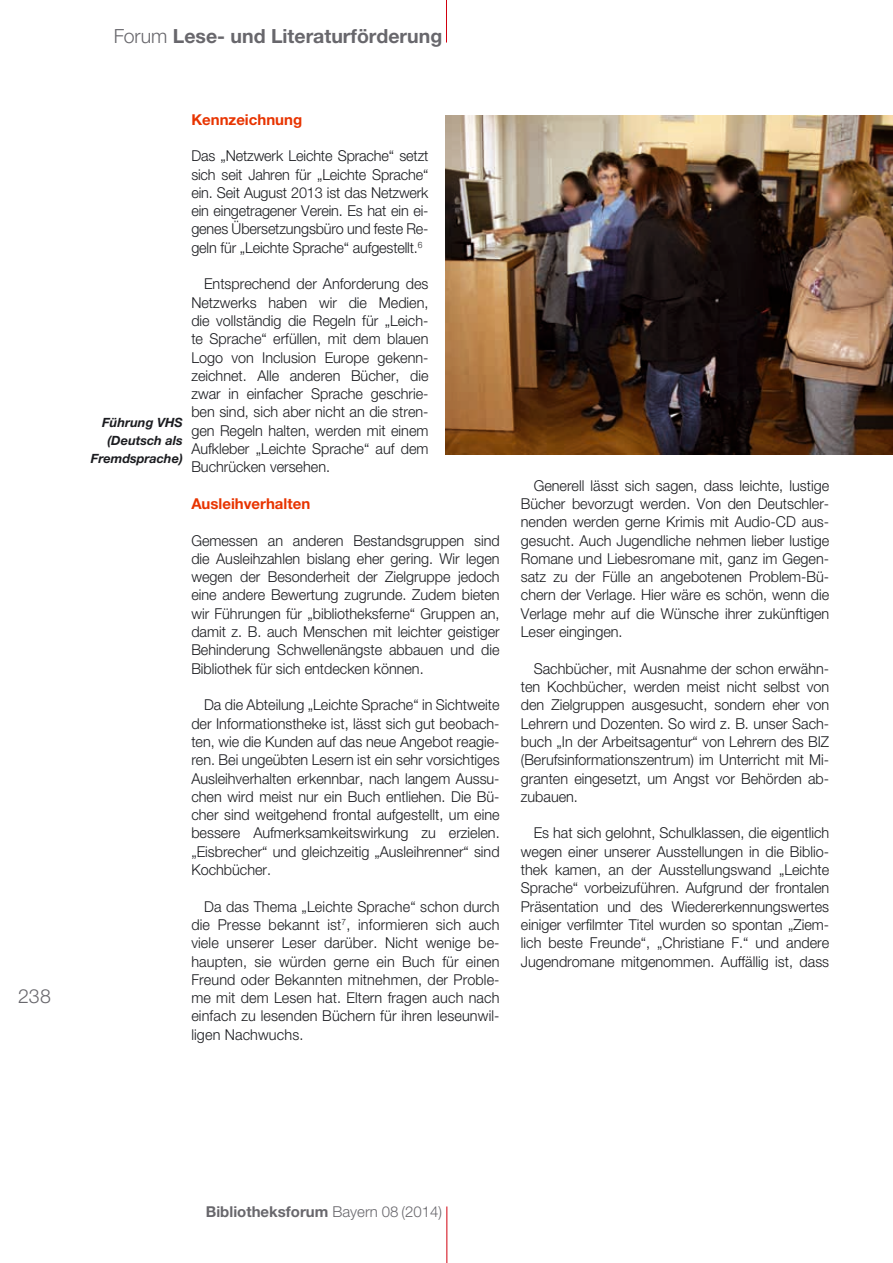
<style>
.page{position:relative;width:893px;height:1263px;background:#fff}
.page>*{position:absolute;margin:0;border:0;box-sizing:border-box;transform-origin:0 0}
.t1{font:700 19.5px "Helvetica Neue";color:#68676c}
.t2{font:300 19.5px "Helvetica Neue";color:#68676c}
.t3{font:300 15px/18.3px "Helvetica Neue";color:#1b1c20;text-align:justify;scale:.96 1}
.t4{font:700 15px "Helvetica Neue";color:#68676c}
.t5{font:700 15px "Helvetica Neue";color:#e83400}
.t6{font:italic 700 12.75px/18.3px "Helvetica Neue";color:#1b1c20;text-align:right}
.s1{font-weight:300}
</style>
<div class="page">
<hr style="left:446px;top:1206px;width:1px;height:57px;background:#d1010e">
<img style="left:446px;top:115px;width:447px;height:339px">
<hr style="left:446px;top:0;width:1px;height:43px;background:#d1010e">
<h1 class="t2" style="left:18px;top:984px;width:34px">238</h1>
<h1 class="t1" style="left:113px;top:24px;width:331px"><span class="s1">Forum</span> Lese- und Literaturförderung</h1>
<p class="t6" style="left:91px;top:413px;width:93px">Führung VHS (Deutsch als<br>Fremdsprache)</p>
<p class="t5" style="left:191px;top:110px;width:112px">Kennzeichnung</p>
<p class="t3" style="left:191px;top:146px;width:249px">Das „Netzwerk Leichte Sprache“ setzt sich seit Jahren für „Leichte Sprache“ ein. Seit August 2013 ist das Netzwerk ein eingetragener Verein. Es hat ein ei&shy;genes Übersetzungsbüro und feste Re&shy;geln für „Leichte Sprache“ aufgestellt.<sup>6</sup></p>
<p class="t3" style="left:191px;top:275px;width:249px;text-indent:13px">Entsprechend der Anforderung des Netzwerks haben wir die Medien, die vollständig die Regeln für „Leich&shy;te Sprache“ erfüllen, mit dem blauen Logo von Inclusion Europe gekenn&shy;zeichnet. Alle anderen Bücher, die zwar in einfacher Sprache geschrie&shy;ben sind, sich aber nicht an die stren&shy;gen Regeln halten, werden mit einem Aufkleber „Leichte Sprache“ auf dem Buchrücken versehen.</p>
<p class="t5" style="left:191px;top:494px;width:120px">Ausleihverhalten</p>
<p class="t3" style="left:191px;top:531px;width:323px">Gemessen an anderen Bestandsgruppen sind die Ausleihzahlen bislang eher gering. Wir legen wegen der Besonderheit der Zielgruppe jedoch eine andere Bewertung zugrunde. Zudem bieten wir Führungen für „bibliotheksferne“ Gruppen an, damit z. B. auch Menschen mit leichter geistiger Behinderung Schwellenängste abbauen und die Bibliothek für sich entdecken können.</p>
<p class="t3" style="left:191px;top:695px;width:323px;text-indent:13px">Da die Abteilung „Leichte Sprache“ in Sichtweite der Informationstheke ist, lässt sich gut beobach&shy;ten, wie die Kunden auf das neue Angebot reagie&shy;ren. Bei ungeübten Lesern ist ein sehr vorsichtiges Ausleihverhalten erkennbar, nach langem Aussu&shy;chen wird meist nur ein Buch entliehen. Die Bü&shy;cher sind weitgehend frontal aufgestellt, um eine bessere Aufmerksamkeitswirkung zu erzielen. „Eisbrecher“ und gleichzeitig „Ausleihrenner“ sind Kochbücher.</p>
<p class="t3" style="left:191px;top:897px;width:323px;text-indent:13px">Da das Thema „Leichte Sprache“ schon durch die Presse bekannt ist<sup>7</sup>, informieren sich auch viele unserer Leser darüber. Nicht wenige be&shy;haupten, sie würden gerne ein Buch für einen Freund oder Bekannten mitnehmen, der Proble&shy;me mit dem Lesen hat. Eltern fragen auch nach einfach zu lesenden Büchern für ihren leseunwil&shy;ligen Nachwuchs.</p>
<p class="t3" style="left:521px;top:476px;width:323px;text-indent:13px">Generell lässt sich sagen, dass leichte, lustige Bücher bevorzugt werden. Von den Deutschler&shy;nenden werden gerne Krimis mit Audio-CD aus&shy;gesucht. Auch Jugendliche nehmen lieber lustige Romane und Liebesromane mit, ganz im Gegen&shy;satz zu der Fülle an angebotenen Problem-Bü&shy;chern der Verlage. Hier wäre es schön, wenn die Verlage mehr auf die Wünsche ihrer zukünftigen Leser eingingen.</p>
<p class="t3" style="left:521px;top:659px;width:323px;text-indent:13px">Sachbücher, mit Ausnahme der schon erwähn&shy;ten Kochbücher, werden meist nicht selbst von den Zielgruppen ausgesucht, sondern eher von Lehrern und Dozenten. So wird z. B. unser Sach&shy;buch „In der Arbeitsagentur“ von Lehrern des BIZ (Berufsinformationszentrum) im Unterricht mit Mi&shy;granten eingesetzt, um Angst vor Behörden ab&shy;zubauen.</p>
<p class="t3" style="left:521px;top:824px;width:323px;text-indent:13px">Es hat sich gelohnt, Schulklassen, die eigentlich wegen einer unserer Ausstellungen in die Biblio&shy;thek kamen, an der Ausstellungswand „Leichte Sprache“ vorbeizuführen. Aufgrund der frontalen Präsentation und des Wiedererkennungswertes einiger verfilmter Titel wurden so spontan „Ziem&shy;lich beste Freunde“, „Christiane F.“ und andere Jugendromane mitgenommen. Auffällig ist, dass</p>
<p class="t4" style="left:206px;top:1202px;width:238px">Bibliotheksforum <span class="s1">Bayern 08 (2014)</span></p>
</div>
